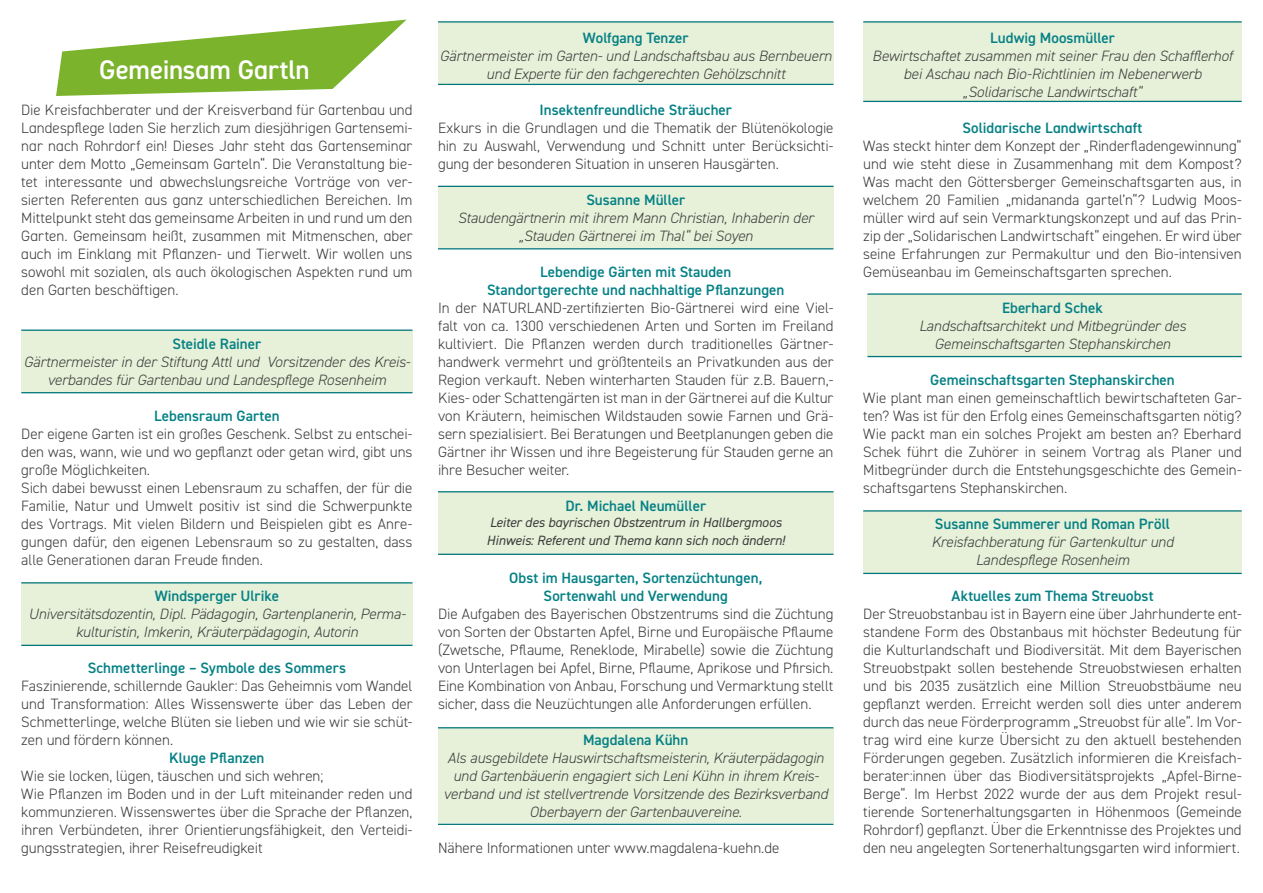
<style>
.page{position:relative;width:1263px;height:893px;background:#fff}
.page>*{position:absolute;margin:0;border:0;box-sizing:border-box;transform-origin:0 0}
.t1{font:600 27px "DIN2014";letter-spacing:-.005em;color:#fff}
.t2{font:300 15px/18px "DIN2014";color:#3c3c3b;text-align:justify}
.t3{font:italic 300 15px/18px "DIN2014";letter-spacing:-.005em;color:#3c3c3b;text-align:center}
.t4{font:600 15px/18px "DIN2014";color:#058185;text-align:center}
.t5{font:italic 13.5px/18px "DIN2014";letter-spacing:-.005em;color:#3c3c3b}
</style>
<div class="page">
<div style="left:438px;top:22px;width:395px;height:62px;background:#e7f0d9"></div>
<hr style="left:438px;top:21px;width:395px;height:2px;background:#00767a">
<hr style="left:438px;top:84px;width:395px;height:1px;background:#00767a">
<div style="left:867px;top:294px;width:375px;height:62px;background:#e7f0d9"></div>
<hr style="left:867px;top:293px;width:375px;height:2px;background:#00767a">
<hr style="left:867px;top:356px;width:375px;height:1px;background:#00767a">
<div style="left:438px;top:186px;width:395px;height:62px;background:#e7f0d9"></div>
<hr style="left:438px;top:186px;width:395px;height:1px;background:#00767a">
<hr style="left:438px;top:248px;width:395px;height:1px;background:#00767a">
<div style="left:863px;top:511px;width:379px;height:62px;background:#e7f0d9"></div>
<hr style="left:863px;top:510px;width:379px;height:2px;background:#00767a">
<hr style="left:863px;top:573px;width:379px;height:1px;background:#00767a">
<div style="left:438px;top:492px;width:395px;height:62px;background:#e7f0d9"></div>
<hr style="left:438px;top:491px;width:395px;height:1px;background:#00767a">
<hr style="left:438px;top:554px;width:395px;height:1px;background:#00767a">
<div style="left:438px;top:728px;width:395px;height:95px;background:#e7f0d9"></div>
<hr style="left:438px;top:727px;width:395px;height:1px;background:#00767a">
<hr style="left:438px;top:824px;width:395px;height:1px;background:#00767a">
<div style="left:863px;top:22px;width:379px;height:79px;background:#e7f0d9"></div>
<hr style="left:863px;top:21px;width:379px;height:2px;background:#00767a">
<hr style="left:863px;top:101px;width:379px;height:1px;background:#00767a">
<div style="left:21px;top:330px;width:391px;height:62px;background:#e7f0d9"></div>
<hr style="left:21px;top:330px;width:391px;height:1px;background:#00767a">
<hr style="left:21px;top:392px;width:391px;height:1px;background:#00767a">
<div style="left:21px;top:583px;width:391px;height:62px;background:#e7f0d9"></div>
<hr style="left:21px;top:582px;width:391px;height:1px;background:#00767a">
<hr style="left:21px;top:645px;width:391px;height:1px;background:#00767a">
<svg style="left:56px;top:20px;width:350px;height:76px"></svg>
<h1 class="t1" style="left:99px;top:51px;width:212px">Gemeinsam Gartln</h1>
<p class="t2" style="left:21px;top:100px;width:393px">Die Kreisfachberater und der Kreisverband für Gartenbau und Landespflege laden Sie herzlich zum diesjährigen Gartensemi&shy;nar nach Rohrdorf ein! Dieses Jahr steht das Gartenseminar unter dem Motto „Gemeinsam Garteln“. Die Veranstaltung bie&shy;tet interessante und abwechslungsreiche Vorträge von ver&shy;sierten Referenten aus ganz unterschiedlichen Bereichen. Im Mittelpunkt steht das gemeinsame Arbeiten in und rund um den Garten. Gemeinsam heißt, zusammen mit Mitmenschen, aber auch im Einklang mit Pflanzen- und Tierwelt. Wir wollen uns sowohl mit sozialen, als auch ökologischen Aspekten rund um den Garten beschäftigen.</p>
<p class="t4" style="left:173px;top:334px;width:90px">Steidle Rainer</p>
<p class="t3" style="left:24px;top:352px;width:388px">Gärtnermeister in der Stiftung Attl und Vorsitzender des Kreis&shy;verbandes für Gartenbau und Landespflege Rosenheim</p>
<p class="t4" style="left:154px;top:406px;width:127px">Lebensraum Garten</p>
<p class="t2" style="left:21px;top:424px;width:393px;text-align:left">Der eigene Garten ist ein großes Geschenk. Selbst zu entschei&shy;den was, wann, wie und wo gepflanzt oder getan wird, gibt uns große Möglichkeiten.<br>Sich dabei bewusst einen Lebensraum zu schaffen, der für die Familie, Natur und Umwelt positiv ist sind die Schwerpunkte des Vortrags. Mit vielen Bildern und Beispielen gibt es Anre&shy;gungen dafür, den eigenen Lebensraum so zu gestalten, dass alle Generationen daran Freude finden.</p>
<p class="t4" style="left:155px;top:586px;width:126px">Windsperger Ulrike</p>
<p class="t3" style="left:28px;top:604px;width:379px">Universitätsdozentin, Dipl. Pädagogin, Gartenplanerin, Perma&shy;kulturistin, Imkerin, Kräuterpädagogin, Autorin</p>
<p class="t4" style="left:88px;top:658px;width:260px">Schmetterlinge – Symbole des Sommers</p>
<p class="t2" style="left:21px;top:676px;width:393px">Faszinierende, schillernde Gaukler: Das Geheimnis vom Wandel und Transformation: Alles Wissenswerte über das Leben der Schmetterlinge, welche Blüten sie lieben und wie wir sie schüt&shy;zen und fördern können.</p>
<p class="t4" style="left:169px;top:748px;width:97px">Kluge Pflanzen</p>
<p class="t2" style="left:21px;top:766px;width:393px;text-align:left">Wie sie locken, lügen, täuschen und sich wehren;<br>Wie Pflanzen im Boden und in der Luft miteinander reden und kommunzieren. Wissenswertes über die Sprache der Pflanzen, ihren Verbündeten, ihrer Orientierungsfähigkeit, den Verteidi&shy;gungsstrategien, ihrer Reisefreudigkeit</p>
<p class="t4" style="left:583px;top:28px;width:107px">Wolfgang Tenzer</p>
<p class="t3" style="left:440px;top:46px;width:394px">Gärtnermeister im Garten- und Landschaftsbau aus Bernbeuern und Experte für den fachgerechten Gehölzschnitt</p>
<p class="t4" style="left:540px;top:100px;width:194px">Insektenfreundliche Sträucher</p>
<p class="t2" style="left:438px;top:118px;width:397px">Exkurs in die Grundlagen und die Thematik der Blütenökologie hin zu Auswahl, Verwendung und Schnitt unter Berücksichti&shy;gung der besonderen Situation in unseren Hausgärten.</p>
<p class="t4" style="left:586px;top:190px;width:100px">Susanne Müller</p>
<p class="t3" style="left:458px;top:208px;width:357px">Staudengärtnerin mit ihrem Mann Christian, Inhaberin der „Stauden Gärtnerei im Thal“ bei Soyen</p>
<p class="t4" style="left:487px;top:262px;width:299px">Lebendige Gärten mit Stauden<br>Standortgerechte und nachhaltige Pflanzungen</p>
<p class="t2" style="left:438px;top:298px;width:397px">In der NATURLAND-zertifizierten Bio-Gärtnerei wird eine Viel&shy;falt von ca. 1300 verschiedenen Arten und Sorten im Freiland kultiviert. Die Pflanzen werden durch traditionelles Gärtner&shy;handwerk vermehrt und größtenteils an Privatkunden aus der Region verkauft. Neben winterharten Stauden für z.B. Bauern,- Kies- oder Schattengärten ist man in der Gärtnerei auf die Kultur von Kräutern, heimischen Wildstauden sowie Farnen und Grä&shy;sern spezialisiert. Bei Beratungen und Beetplanungen geben die Gärtner ihr Wissen und ihre Begeisterung für Stauden gerne an ihre Besucher weiter.</p>
<p class="t4" style="left:565px;top:496px;width:142px">Dr. Michael Neumüller</p>
<p class="t5" style="left:487px;top:513px;width:300px">Leiter des bayrischen Obstzentrum in Hallbergmoos<br>Hinweis: Referent und Thema kann sich noch ändern!</p>
<p class="t4" style="left:509px;top:568px;width:254px">Obst im Hausgarten, Sortenzüchtungen,<br>Sortenwahl und Verwendung</p>
<p class="t2" style="left:438px;top:604px;width:397px">Die Aufgaben des Bayerischen Obstzentrums sind die Züchtung von Sorten der Obstarten Apfel, Birne und Europäische Pflaume (Zwetsche, Pflaume, Reneklode, Mirabelle) sowie die Züchtung von Unterlagen bei Apfel, Birne, Pflaume, Aprikose und Pfirsich.<br>Eine Kombination von Anbau, Forschung und Vermarktung stellt sicher, dass die Neuzüchtungen alle Anforderungen erfüllen.</p>
<p class="t4" style="left:583px;top:730px;width:107px">Magdalena Kühn</p>
<p class="t3" style="left:444px;top:748px;width:386px">Als ausgebildete Hauswirtschaftsmeisterin, Kräuterpädagogin und Gartenbäuerin engagiert sich Leni Kühn in ihrem Kreis&shy;verband und ist stellvertrende Vorsitzende des Bezirksverband Oberbayern der Gartenbauvereine.</p>
<p class="t2" style="left:438px;top:838px;width:343px">Nähere Informationen unter www.magdalena-kuehn.de</p>
<p class="t4" style="left:990px;top:28px;width:126px">Ludwig Moosmüller</p>
<p class="t3" style="left:872px;top:46px;width:362px">Bewirtschaftet zusammen mit seiner Frau den Schafflerhof bei Aschau nach Bio-Richtlinien im Nebenerwerb „Solidarische Landwirtschaft“</p>
<p class="t4" style="left:962px;top:118px;width:182px">Solidarische Landwirtschaft</p>
<p class="t2" style="left:863px;top:136px;width:380px">Was steckt hinter dem Konzept der „Rinderfladengewinnung“ und wie steht diese in Zusammenhang mit dem Kompost?<br>Was macht den Göttersberger Gemeinschaftsgarten aus, in welchem 20 Familien „midananda gartel’n“? Ludwig Moos&shy;müller wird auf sein Vermarktungskonzept und auf das Prin&shy;zip der „Solidarischen Landwirtschaft“ eingehen. Er wird über seine Erfahrungen zur Permakultur und den Bio-intensiven Gemüseanbau im Gemeinschaftsgarten sprechen.</p>
<p class="t4" style="left:1002px;top:298px;width:102px">Eberhard Schek</p>
<p class="t3" style="left:919px;top:316px;width:268px">Landschaftsarchitekt und Mitbegründer des<br>Gemeinschaftsgarten Stephanskirchen</p>
<p class="t4" style="left:930px;top:370px;width:246px">Gemeinschaftsgarten Stephanskirchen</p>
<p class="t2" style="left:863px;top:388px;width:380px">Wie plant man einen gemeinschaftlich bewirtschafteten Gar&shy;ten? Was ist für den Erfolg eines Gemeinschaftsgarten nötig?<br>Wie packt man ein solches Projekt am besten an? Eberhard Schek führt die Zuhörer in seinem Vortrag als Planer und Mitbegründer durch die Entstehungsgeschichte des Gemein&shy;schaftsgartens Stephanskirchen.</p>
<p class="t4" style="left:935px;top:514px;width:237px">Susanne Summerer und Roman Pröll</p>
<p class="t3" style="left:931px;top:532px;width:244px">Kreisfachberatung für Gartenkultur und<br>Landespflege Rosenheim</p>
<p class="t4" style="left:951px;top:586px;width:204px">Aktuelles zum Thema Streuobst</p>
<p class="t2" style="left:863px;top:604px;width:380px">Der Streuobstanbau ist in Bayern eine über Jahrhunderte ent&shy;standene Form des Obstanbaus mit höchster Bedeutung für die Kulturlandschaft und Biodiversität. Mit dem Bayerischen Streuobstpakt sollen bestehende Streuobstwiesen erhalten und bis 2035 zusätzlich eine Million Streuobstbäume neu gepflanzt werden. Erreicht werden soll dies unter anderem durch das neue Förderprogramm „Streuobst für alle“. Im Vor&shy;trag wird eine kurze Übersicht zu den aktuell bestehenden Förderungen gegeben. Zusätzlich informieren die Kreisfach&shy;berater:innen über das Biodiversitätsprojekts „Apfel-Birne-Berge“. Im Herbst 2022 wurde der aus dem Projekt resul&shy;tierende Sortenerhaltungsgarten in Höhenmoos (Gemeinde Rohrdorf) gepflanzt. Über die Erkenntnisse des Projektes und den neu angelegten Sortenerhaltungsgarten wird informiert.</p>
</div>
